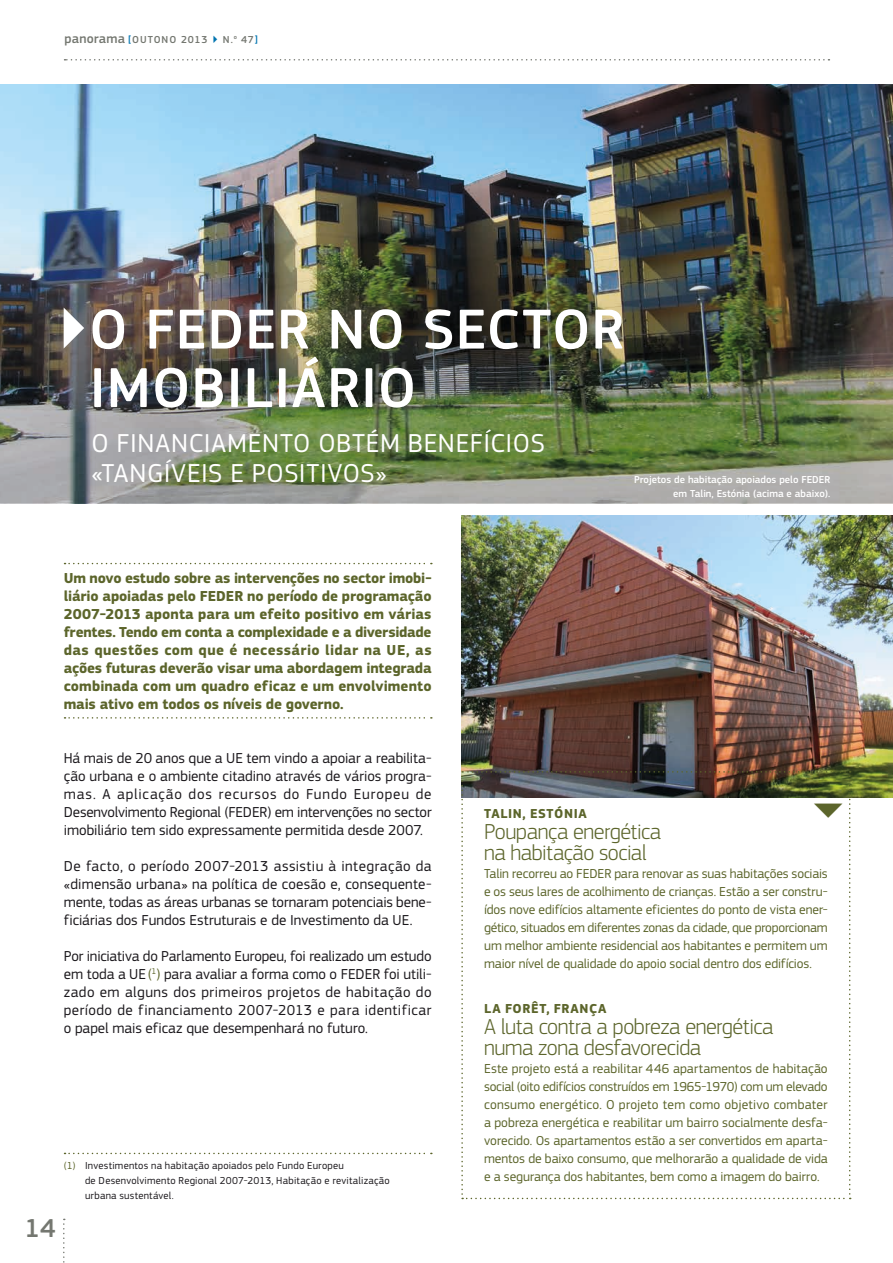
<style>
.page{position:relative;width:893px;height:1263px;background:#fff}
.page>*{position:absolute;margin:0;border:0;box-sizing:border-box;transform-origin:0 0}
.t1{font:500 58.5px/58.5px "EC Square Sans Pro";letter-spacing:.015em;color:#fff}
.t2{font:500 40.5px "EC Square Sans Pro";color:#5c652b}
.t3{font:27px/30px "EC Square Sans Pro";letter-spacing:.02em;color:#fff}
.t4{font:500 27px "EC Square Sans Pro";color:#747770}
.t5{font:300 22.5px/21px "EC Square Sans Pro";letter-spacing:-.025em;color:#5c652b}
.t6{font:15px/18px "EC Square Sans Pro";color:#1b181c;text-align:justify}
.t7{font:700 15px/18px "EC Square Sans Pro";letter-spacing:-.005em;color:#5c652b;text-align:justify}
.t8{font:13.5px/18px "EC Square Sans Pro";letter-spacing:-.005em;color:#5c652b;text-align:justify}
.t9{font:700 13.5px "EC Square Sans Pro";letter-spacing:.045em;color:#5c652b}
.t10{font:10.5px/15px "EC Square Sans Pro";letter-spacing:.02em;color:#1b181c}
.t11{font:500 10.5px/13.5px "EC Square Sans Pro";color:#fff;text-align:right}
.t12{font:500 10.5px "EC Square Sans Pro";letter-spacing:.075em;color:#747770}
.s1{font-size:13.5px}
.s2{color:#0074b0}
.s3{color:#5c652b}
</style>
<div class="page">
<img style="left:461px;top:516px;width:432px;height:282px">
<img style="left:0;top:59px;width:893px;height:444px">
<svg style="left:65px;top:563px;width:367px;height:1px"></svg>
<svg style="left:65px;top:717px;width:367px;height:2px"></svg>
<svg style="left:461px;top:771px;width:390px;height:428px"></svg>
<svg style="left:65px;top:1153px;width:367px;height:1px"></svg>
<svg style="left:63px;top:1219px;width:2px;height:44px"></svg>
<svg style="left:65px;top:59px;width:764px;height:2px"></svg>
<p class="t12" style="left:65px;top:33px;width:195px"><span class="s1">panorama</span> <span class="s2">[</span>OUTONO 2013 <span class="s2">▶</span> N.<sup>o</sup> 47<span class="s2">]</span></p>
<h1 class="t1" style="left:90px;top:301px;width:536px;text-indent:-34px">▶O FEDER NO SECTOR<br>IMOBILIÁRIO</h1>
<h3 class="t3" style="left:92px;top:428px;width:455px">O FINANCIAMENTO OBTÉM BENEFÍCIOS «TANGÍVEIS E POSITIVOS»</h3>
<p class="t11" style="left:634px;top:473px;width:198px">Projetos de habitação apoiados pelo FEDER em Talin, Estónia (acima e abaixo).</p>
<p class="t7" style="left:64px;top:569px;width:369px">Um novo estudo sobre as intervenções no sector imobi&shy;liário apoiadas pelo FEDER no período de programação 2007-2013 aponta para um efeito positivo em várias frentes. Tendo em conta a complexidade e a diversidade das questões com que é necessário lidar na UE, as ações futuras deverão visar uma abordagem integrada combinada com um quadro eficaz e um envolvimento mais ativo em todos os níveis de governo.</p>
<p class="t6" style="left:64px;top:749px;width:369px">Há mais de 20 anos que a UE tem vindo a apoiar a reabilita&shy;ção urbana e o ambiente citadino através de vários progra&shy;mas. A aplicação dos recursos do Fundo Europeu de Desenvolvimento Regional (FEDER) em intervenções no sector imobiliário tem sido expressamente permitida desde 2007.</p>
<p class="t6" style="left:64px;top:857px;width:369px">De facto, o período 2007-2013 assistiu à integração da «dimensão urbana» na política de coesão e, consequente&shy;mente, todas as áreas urbanas se tornaram potenciais bene&shy;ficiárias dos Fundos Estruturais e de Investimento da UE.</p>
<p class="t6" style="left:64px;top:947px;width:369px">Por iniciativa do Parlamento Europeu, foi realizado um estudo em toda a UE<span class="s3">(</span><sup>1</sup><span class="s3">)</span> para avaliar a forma como o FEDER foi utili&shy;zado em alguns dos primeiros projetos de habitação do período de financiamento 2007-2013 e para identificar o papel mais eficaz que desempenhará no futuro.</p>
<h3 class="t4" style="left:25px;top:1212px;width:32px">14</h3>
<p class="t10" style="left:85px;top:1158px;width:306px;text-indent:-21px"><span class="s3">(1)</span> Investimentos na habitação apoiados pelo Fundo Europeu<br>de Desenvolvimento Regional 2007-2013, Habitação e revitalização urbana sustentável.</p>
<h2 class="t2" style="left:851px;top:798px;width:26px;rotate:90deg">▶</h2>
<p class="t9" style="left:484px;top:805px;width:104px">TALIN, ESTÓNIA</p>
<h3 class="t5" style="left:484px;top:820px;width:179px">Poupança energética na habitação social</h3>
<p class="t8" style="left:484px;top:864px;width:345px">Talin recorreu ao FEDER para renovar as suas habitações sociais e os seus lares de acolhimento de crianças. Estão a ser constru&shy;ídos nove edifícios altamente eficientes do ponto de vista ener&shy;gético, situados em diferentes zonas da cidade, que proporcionam um melhor ambiente residencial aos habitantes e permitem um maior nível de qualidade do apoio social dentro dos edifícios.</p>
<p class="t9" style="left:484px;top:1000px;width:124px">LA FORÊT, FRANÇA</p>
<h3 class="t5" style="left:484px;top:1015px;width:291px">A luta contra a pobreza energética numa zona desfavorecida</h3>
<p class="t8" style="left:484px;top:1059px;width:345px">Este projeto está a reabilitar 446 apartamentos de habitação social (oito edifícios construídos em 1965-1970) com um elevado consumo energético. O projeto tem como objetivo combater a pobreza energética e reabilitar um bairro socialmente desfa&shy;vorecido. Os apartamentos estão a ser convertidos em aparta&shy;mentos de baixo consumo, que melhorarão a qualidade de vida e a segurança dos habitantes, bem como a imagem do bairro.</p>
</div>
